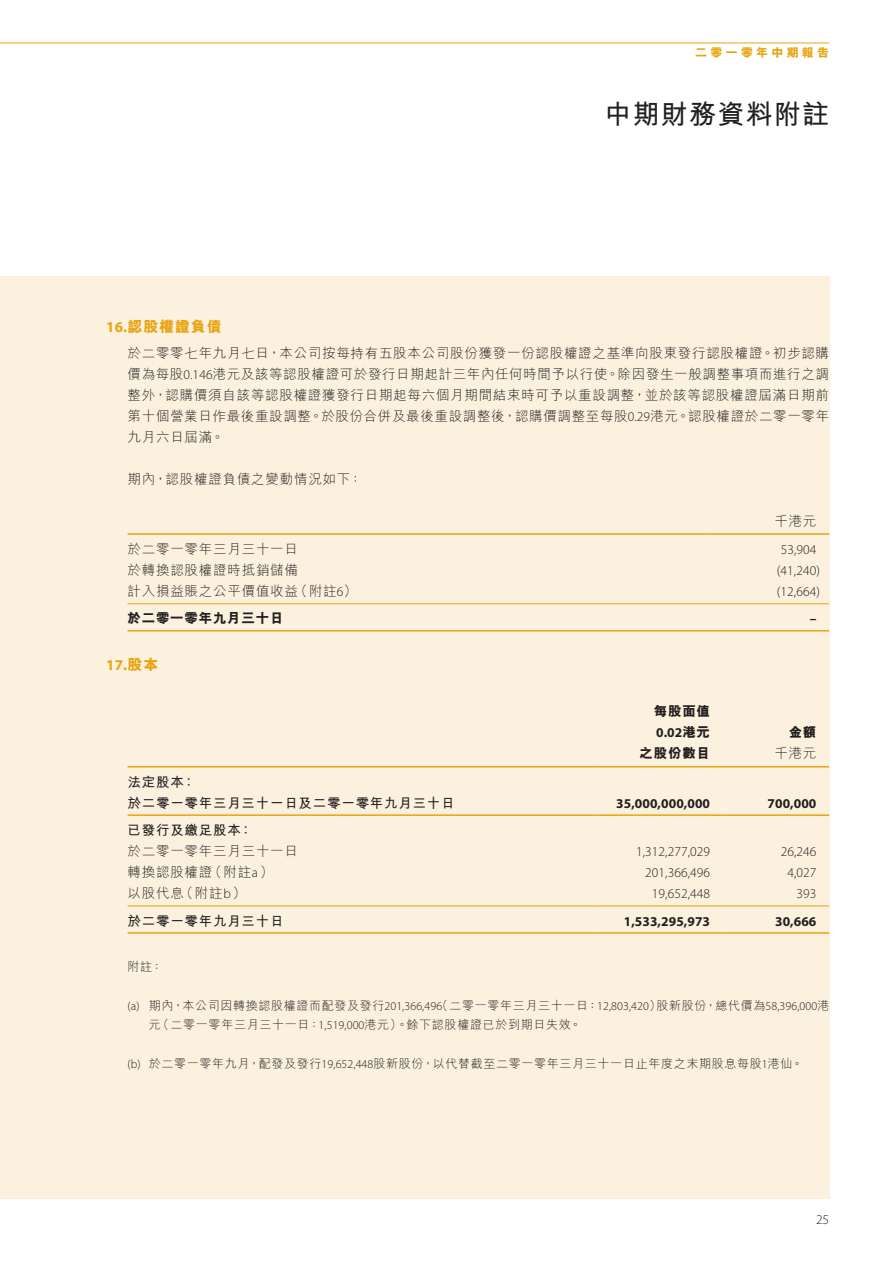
<style>
.page{position:relative;width:893px;height:1263px;background:#fff}
.page>*{position:absolute;margin:0;border:0;box-sizing:border-box;transform-origin:0 0}
.t1{font:700 27px "M Hei HK";letter-spacing:.045em;color:#231f20}
.Heading_1{font:800 15px "M Hei HK";letter-spacing:.055em;color:#e7a512}
.Heading_1-2{font:700 15px "Myriad Pro";color:#e7a512}
.Body_Text{font:300 13.5px/21px "M Hei HK";letter-spacing:.055em;color:#231f20;text-align:justify}
.Notes{font:300 13.5px "Myriad Pro";letter-spacing:.005em;color:#231f20}
.Notes-2{font:700 13.5px "M Hei HK";letter-spacing:.055em;color:#231f20}
.Notes-3{font:700 13.5px "Myriad Pro";letter-spacing:.005em;color:#231f20}
.Notes-4{font:300 13.5px "M Hei HK";letter-spacing:.055em;color:#231f20}
.Body_Text-2{font:300 13.5px "Myriad Pro";letter-spacing:.005em;color:#231f20}
.Body_Text-3{font:800 13.5px "M Hei HK";letter-spacing:.055em;color:#231f20}
.Notes-5{font:800 13.5px "M Hei HK";letter-spacing:.055em;color:#231f20}
.Body_Text-4{font:700 13.5px "Myriad Pro";color:#231f20}
.Notes-6{font:300 12px/19.5px "M Hei HK";letter-spacing:.055em;color:#231f20}
.t2{font:800 12px "M Hei HK";letter-spacing:.27em;color:#e7a512}
.s1{font-family:"Myriad Pro";font-weight:700}
.s2{font-family:"Myriad Pro"}
.s3{font-family:"M Hei HK";font-weight:800}
</style>
<div class="page">
<div style="left:0;top:276px;width:829px;height:923px;background:#fbf1de"></div>
<hr style="left:0;top:43px;width:829px;height:1px;background:#e7a512">
<hr style="left:128px;top:533px;width:582px;height:2px;background:#e7a512">
<hr style="left:710px;top:533px;width:119px;height:2px;background:#e7a512">
<hr style="left:128px;top:603px;width:582px;height:1px;background:#e7a512">
<hr style="left:710px;top:603px;width:119px;height:1px;background:#e7a512">
<hr style="left:128px;top:630px;width:582px;height:1px;background:#e7a512">
<hr style="left:710px;top:630px;width:119px;height:1px;background:#e7a512">
<hr style="left:128px;top:766px;width:467px;height:1px;background:#e7a512">
<hr style="left:595px;top:766px;width:128px;height:1px;background:#e7a512">
<hr style="left:723px;top:766px;width:106px;height:1px;background:#e7a512">
<hr style="left:128px;top:814px;width:467px;height:2px;background:#e7a512">
<hr style="left:595px;top:814px;width:128px;height:2px;background:#e7a512">
<hr style="left:723px;top:814px;width:106px;height:2px;background:#e7a512">
<hr style="left:128px;top:905px;width:467px;height:1px;background:#e7a512">
<hr style="left:595px;top:905px;width:128px;height:1px;background:#e7a512">
<hr style="left:723px;top:905px;width:106px;height:1px;background:#e7a512">
<hr style="left:128px;top:932px;width:467px;height:2px;background:#e7a512">
<hr style="left:595px;top:932px;width:128px;height:2px;background:#e7a512">
<hr style="left:723px;top:932px;width:106px;height:2px;background:#e7a512">
<p class="t2" style="left:695px;top:46px;width:135px">二零一零年中期報告</p>
<h1 class="t1" style="left:604px;top:94px;width:226px">中期財務資料附註</h1>
<p class="Heading_1" style="left:106px;top:319px;width:117px"><span class="s1">16.</span>認股權證負債</p>
<p class="Body_Text" style="left:128px;top:342px;width:703px">於二零零七年九月七日，本公司按每持有五股本公司股份獲發一份認股權證之基準向股東發行認股權證。初步認購價為每股<span class="s2">0.146</span>港元及該等認股權證可於發行日期起計三年內任何時間予以行使。除因發生一般調整事項而進行之調整外，認購價須自該等認股權證獲發行日期起每六個月期間結束時可予以重設調整，並於該等認股權證屆滿日期前第十個營業日作最後重設調整。於股份合併及最後重設調整後，認購價調整至每股<span class="s2">0.29</span>港元。認股權證於二零一零年九月六日屆滿。</p>
<p class="Body_Text" style="left:128px;top:468px;width:236px">期內，認股權證負債之變動情況如下：</p>
<p class="Body_Text" style="left:774px;top:510px;width:44px">千港元</p>
<p class="Body_Text" style="left:128px;top:538px;width:172px">於二零一零年三月三十一日</p>
<p class="Body_Text-2" style="left:781px;top:541px;width:37px">53,904</p>
<p class="Body_Text" style="left:128px;top:559px;width:172px">於轉換認股權證時抵銷儲備</p>
<p class="Body_Text-2" style="left:777px;top:562px;width:45px">(41,240)</p>
<p class="Body_Text" style="left:128px;top:580px;width:231px">計入損益賬之公平價值收益（附註<span class="s2">6</span>）</p>
<p class="Body_Text-2" style="left:777px;top:583px;width:45px">(12,664)</p>
<p class="Body_Text-3" style="left:128px;top:612px;width:157px">於二零一零年九月三十日</p>
<p class="Body_Text-4" style="left:810px;top:610px;width:8px">–</p>
<p class="Heading_1-2" style="left:106px;top:655px;width:54px">17.<span class="s3">股本</span></p>
<p class="Notes-5" style="left:654px;top:705px;width:58px">每股面值</p>
<p class="Notes-3" style="left:656px;top:724px;width:55px">0.02<span class="s3">港元</span></p>
<p class="Notes-5" style="left:640px;top:747px;width:72px">之股份數目</p>
<p class="Notes-5" style="left:789px;top:726px;width:29px">金額</p>
<p class="Notes-4" style="left:774px;top:746px;width:44px">千港元</p>
<p class="Notes-2" style="left:128px;top:772px;width:70px">法定股本：</p>
<p class="Notes-2" style="left:128px;top:793px;width:329px">於二零一零年三月三十一日及二零一零年九月三十日</p>
<p class="Notes-3" style="left:616px;top:794px;width:95px">35,000,000,000</p>
<p class="Notes-3" style="left:767px;top:794px;width:50px">700,000</p>
<p class="Notes-2" style="left:128px;top:820px;width:127px">已發行及繳足股本：</p>
<p class="Notes-4" style="left:128px;top:844px;width:172px">於二零一零年三月三十一日</p>
<p class="Notes" style="left:636px;top:843px;width:76px">1,312,277,029</p>
<p class="Notes" style="left:781px;top:843px;width:37px">26,246</p>
<p class="Notes-4" style="left:128px;top:865px;width:147px">轉換認股權證（附註<span class="s2">a</span>）</p>
<p class="Notes" style="left:645px;top:864px;width:66px">201,366,496</p>
<p class="Notes" style="left:787px;top:864px;width:31px">4,027</p>
<p class="Notes-4" style="left:128px;top:886px;width:120px">以股代息（附註<span class="s2">b</span>）</p>
<p class="Notes" style="left:652px;top:885px;width:60px">19,652,448</p>
<p class="Notes" style="left:796px;top:885px;width:21px">393</p>
<p class="Notes-2" style="left:128px;top:911px;width:158px">於二零一零年九月三十日</p>
<p class="Notes-3" style="left:624px;top:912px;width:88px">1,533,295,973</p>
<p class="Notes-3" style="left:775px;top:912px;width:43px">30,666</p>
<p class="Notes-6" style="left:128px;top:956px;width:37px">附註：</p>
<p class="Notes-6" style="left:149px;top:995px;width:682px;text-indent:-21px"><span class="s2">(a)</span> 期內，本公司因轉換認股權證而配發及發行<span class="s2">201,366,49</span>（<span class="s2">6</span> 二零一零年三月三十一日：<span class="s2">12,803,420</span>）股新股份，總代價為<span class="s2">58,396,000</span>港元（二零一零年三月三十一日：<span class="s2">1,519,000</span>港元）。餘下認股權證已於到期日失效。</p>
<p class="Notes-6" style="left:128px;top:1054px;width:677px"><span class="s2">(b)</span> 於二零一零年九月，配發及發行<span class="s2">19,652,448</span>股新股份，以代替截至二零一零年三月三十一日止年度之末期股息每股<span class="s2">1</span>港仙。</p>
<p class="Notes" style="left:816px;top:1212px;width:15px">25</p>
</div>
